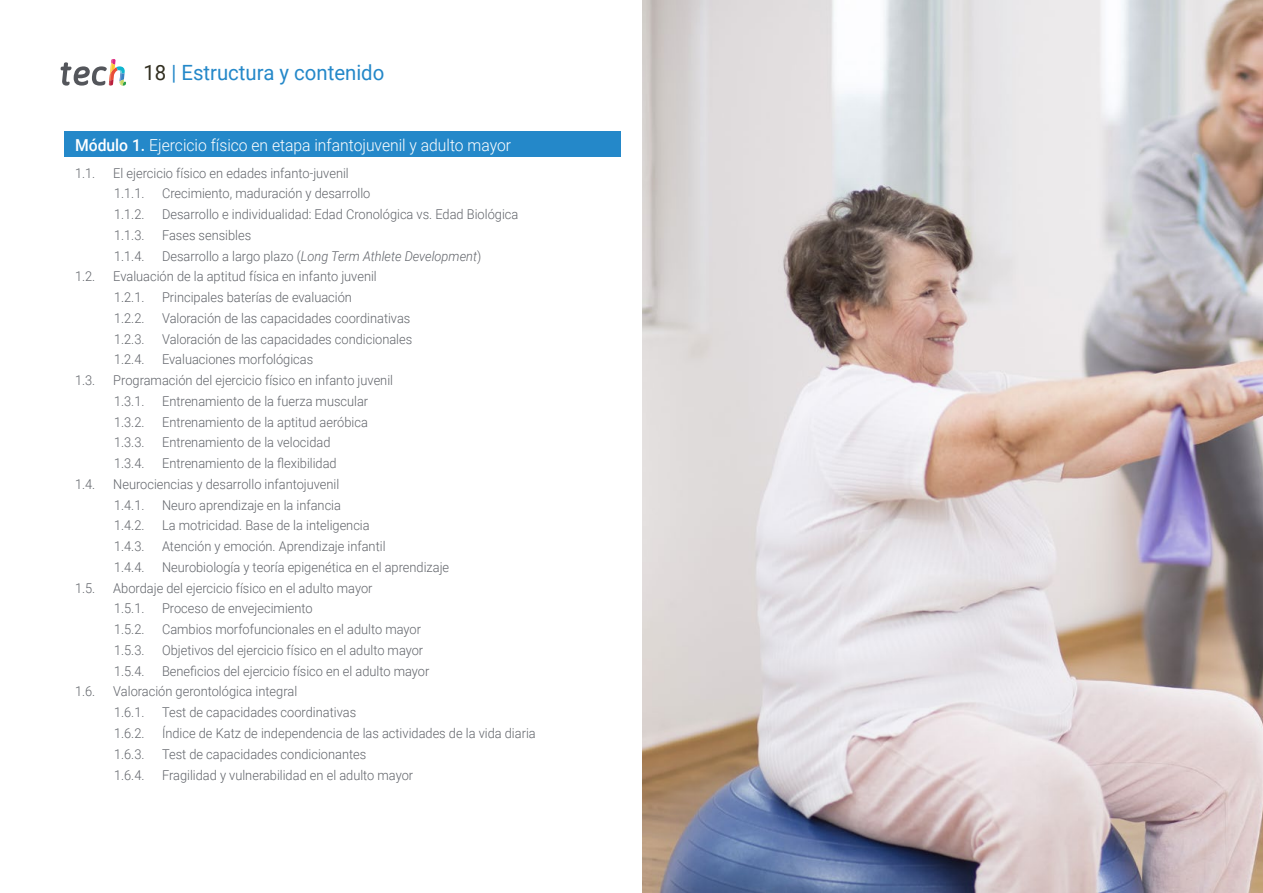
<style>
.page{position:relative;width:1263px;height:893px;background:#fff}
.page>*{position:absolute;margin:0;border:0;box-sizing:border-box;transform-origin:0 0}
.t1{font:21px "Roboto";color:#2488c9}
.t2{font:300 16.5px "Roboto";color:#fff;scale:.95 1}
.t3{font:300 13.5px/20.7px "Roboto";color:#61646a;scale:.95 1}
.t4{font:italic 300 13.5px "Roboto";color:#61646a;scale:.95 1}
.s1{color:#312e20}
.s2{font-weight:500}
.s3{font-style:normal}
</style>
<div class="page">
<div style="left:64px;top:132px;width:557px;height:25px;background:#2488c9"></div>
<svg style="left:61px;top:59px;width:65px;height:27px"></svg>
<img style="left:642px;top:0;width:621px;height:893px">
<h1 class="t1" style="left:144px;top:57px;width:242px"><span class="s1">18</span> | Estructura y contenido</h1>
<p class="t2" style="left:75px;top:133px;width:460px"><span class="s2">Módulo 1.</span> Ejercicio físico en etapa infantojuvenil y adulto mayor</p>
<p class="t3" style="left:75px;top:162px;width:23px">1.1.</p>
<p class="t3" style="left:113px;top:162px;width:249px">El ejercicio físico en edades infanto-juvenil<br>1.1.1.</p>
<p class="t3" style="left:162px;top:183px;width:221px">Crecimiento, maduración y desarrollo</p>
<p class="t3" style="left:114px;top:204px;width:34px">1.1.2.</p>
<p class="t3" style="left:162px;top:204px;width:377px">Desarrollo e individualidad: Edad Cronológica vs. Edad Biológica</p>
<p class="t3" style="left:114px;top:224px;width:34px">1.1.3.</p>
<p class="t3" style="left:162px;top:224px;width:95px">Fases sensibles</p>
<p class="t3" style="left:114px;top:245px;width:34px">1.1.4.</p>
<p class="t4" style="left:162px;top:246px;width:338px"><span class="s3">Desarrollo a largo plazo (</span>Long Term Athlete Development<span class="s3">)</span></p>
<p class="t3" style="left:75px;top:266px;width:23px">1.2.</p>
<p class="t3" style="left:113px;top:266px;width:279px">Evaluación de la aptitud física en infanto juvenil<br>1.2.1.</p>
<p class="t3" style="left:162px;top:287px;width:201px">Principales baterías de evaluación</p>
<p class="t3" style="left:114px;top:307px;width:34px">1.2.2.</p>
<p class="t3" style="left:162px;top:307px;width:263px">Valoración de las capacidades coordinativas</p>
<p class="t3" style="left:114px;top:328px;width:34px">1.2.3.</p>
<p class="t3" style="left:162px;top:328px;width:265px">Valoración de las capacidades condicionales</p>
<p class="t3" style="left:114px;top:349px;width:34px">1.2.4.</p>
<p class="t3" style="left:162px;top:349px;width:161px">Evaluaciones morfológicas</p>
<p class="t3" style="left:75px;top:370px;width:23px">1.3.</p>
<p class="t3" style="left:113px;top:370px;width:296px">Programación del ejercicio físico en infanto juvenil<br>1.3.1.</p>
<p class="t3" style="left:162px;top:390px;width:219px">Entrenamiento de la fuerza muscular</p>
<p class="t3" style="left:114px;top:411px;width:34px">1.3.2.</p>
<p class="t3" style="left:162px;top:411px;width:218px">Entrenamiento de la aptitud aeróbica</p>
<p class="t3" style="left:114px;top:432px;width:34px">1.3.3.</p>
<p class="t3" style="left:162px;top:432px;width:179px">Entrenamiento de la velocidad</p>
<p class="t3" style="left:114px;top:453px;width:34px">1.3.4.</p>
<p class="t3" style="left:162px;top:453px;width:185px">Entrenamiento de la flexibilidad</p>
<p class="t3" style="left:75px;top:473px;width:23px">1.4.</p>
<p class="t3" style="left:113px;top:473px;width:239px">Neurociencias y desarrollo infantojuvenil<br>1.4.1.</p>
<p class="t3" style="left:162px;top:494px;width:190px">Neuro aprendizaje en la infancia</p>
<p class="t3" style="left:114px;top:515px;width:34px">1.4.2.</p>
<p class="t3" style="left:162px;top:515px;width:220px">La motricidad. Base de la inteligencia</p>
<p class="t3" style="left:114px;top:536px;width:34px">1.4.3.</p>
<p class="t3" style="left:162px;top:536px;width:237px">Atención y emoción. Aprendizaje infantil</p>
<p class="t3" style="left:114px;top:556px;width:34px">1.4.4.</p>
<p class="t3" style="left:162px;top:556px;width:304px">Neurobiología y teoría epigenética en el aprendizaje</p>
<p class="t3" style="left:75px;top:577px;width:23px">1.5.</p>
<p class="t3" style="left:113px;top:577px;width:274px">Abordaje del ejercicio físico en el adulto mayor<br>1.5.1.</p>
<p class="t3" style="left:162px;top:598px;width:160px">Proceso de envejecimiento</p>
<p class="t3" style="left:114px;top:619px;width:34px">1.5.2.</p>
<p class="t3" style="left:162px;top:619px;width:274px">Cambios morfofuncionales en el adulto mayor</p>
<p class="t3" style="left:114px;top:639px;width:34px">1.5.3.</p>
<p class="t3" style="left:162px;top:639px;width:276px">Objetivos del ejercicio físico en el adulto mayor</p>
<p class="t3" style="left:114px;top:660px;width:34px">1.5.4.</p>
<p class="t3" style="left:162px;top:660px;width:283px">Beneficios del ejercicio físico en el adulto mayor</p>
<p class="t3" style="left:75px;top:681px;width:23px">1.6.</p>
<p class="t3" style="left:113px;top:681px;width:195px">Valoración gerontológica integral<br>1.6.1.</p>
<p class="t3" style="left:162px;top:702px;width:206px">Test de capacidades coordinativas</p>
<p class="t3" style="left:114px;top:722px;width:34px">1.6.2.</p>
<p class="t3" style="left:162px;top:722px;width:395px">Índice de Katz de independencia de las actividades de la vida diaria</p>
<p class="t3" style="left:114px;top:743px;width:34px">1.6.3.</p>
<p class="t3" style="left:162px;top:743px;width:217px">Test de capacidades condicionantes</p>
<p class="t3" style="left:114px;top:764px;width:34px">1.6.4.</p>
<p class="t3" style="left:162px;top:764px;width:266px">Fragilidad y vulnerabilidad en el adulto mayor</p>
</div>
